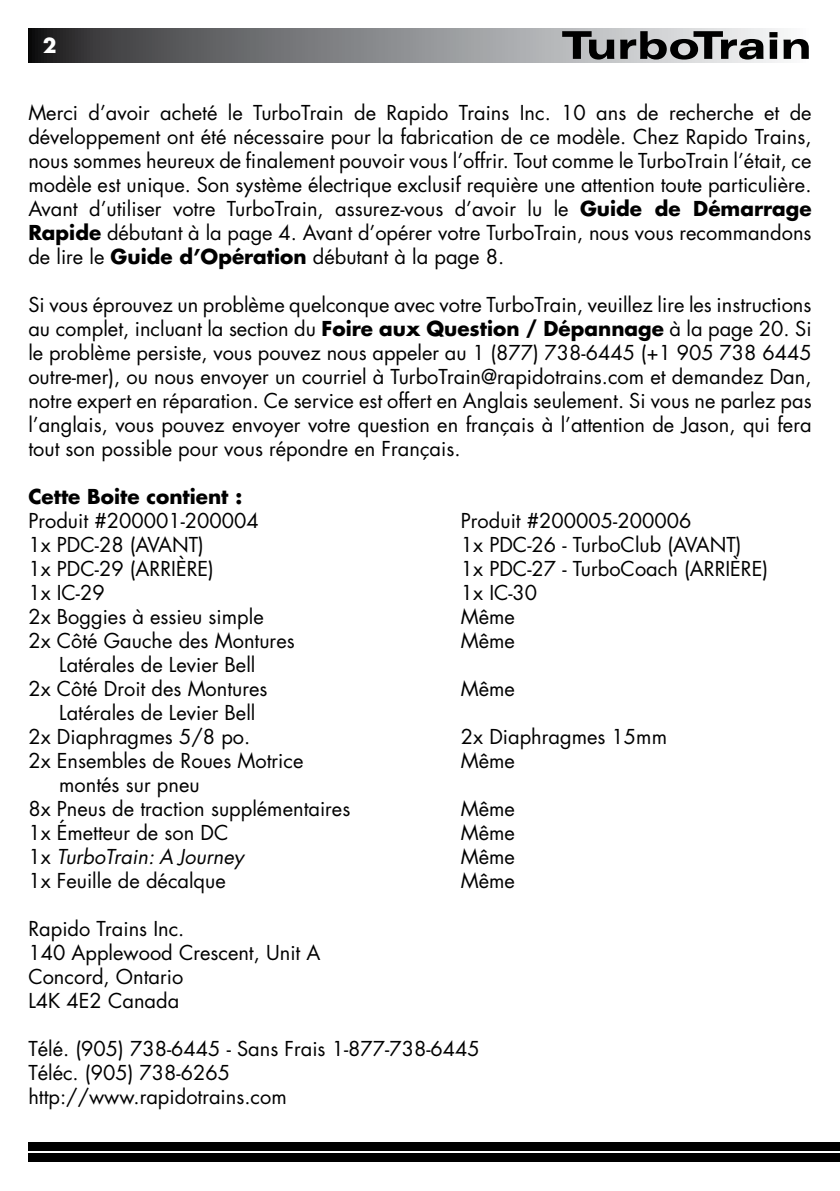
<style>
.page{position:relative;width:840px;height:1191px;background:#fff}
.page>*{position:absolute;margin:0;border:0;box-sizing:border-box;transform-origin:0 0}
.t1{font:20px/24px "Futura";color:#000}
.t2{font:italic 20px "Futura";color:#000}
.t3{font:700 20px "Futura";color:#000}
.t4{font:700 20px "Futura";color:#fff}
.s1{font-weight:700}
.s2{font-style:normal}
</style>
<div class="page">
<svg style="left:28px;top:28px;width:781px;height:34px;background:#7c7d80"></svg>
<svg style="left:562px;top:31px;width:52px;height:29px;background:#6a6b6c"></svg>
<svg style="left:620px;top:31px;width:143px;height:29px;background:#79797a"></svg>
<svg style="left:769px;top:32px;width:8px;height:27px"></svg>
<svg style="left:783px;top:39px;width:25px;height:20px"></svg>
<div style="left:28px;top:1142px;width:811px;height:8px;background:#000"></div>
<div style="left:28px;top:1153px;width:811px;height:8px;background:#000"></div>
<p class="t4" style="left:43px;top:32px;width:15px">2</p>
<p class="t1" style="left:28px;top:100px;width:784px;text-align:justify">Merci d’avoir acheté le TurboTrain de Rapido Trains Inc. 10 ans de recherche et de développement ont été nécessaire pour la fabrication de ce modèle. Chez Rapido Trains, nous sommes heureux de finalement pouvoir vous l’offrir. Tout comme le TurboTrain l’était, ce modèle est unique. Son système électrique exclusif requière une attention toute particulière.<br>Avant d’utiliser votre TurboTrain, assurez-vous d’avoir lu le <span class="s1">Guide de Démarrage Rapide</span> débutant à la page 4. Avant d’opérer votre TurboTrain, nous vous recommandons de lire le <span class="s1">Guide d’Opération</span> débutant à la page 8.</p>
<p class="t1" style="left:28px;top:292px;width:784px;text-align:justify">Si vous éprouvez un problème quelconque avec votre TurboTrain, veuillez lire les instructions au complet, incluant la section du <span class="s1">Foire aux Question / Dépannage</span> à la page 20. Si le problème persiste, vous pouvez nous appeler au 1 (877) 738-6445 (+1 905 738 6445 outre-mer), ou nous envoyer un courriel à TurboTrain@rapidotrains.com et demandez Dan, notre expert en réparation. Ce service est offert en Anglais seulement. Si vous ne parlez pas l’anglais, vous pouvez envoyer votre question en français à l’attention de Jason, qui fera tout son possible pour vous répondre en Français.</p>
<p class="t3" style="left:28px;top:483px;width:215px">Cette Boite contient :</p>
<p class="t1" style="left:28px;top:508px;width:232px">Produit #200001-200004</p>
<p class="t1" style="left:460px;top:508px;width:232px">Produit #200005-200006</p>
<p class="t1" style="left:28px;top:532px;width:177px">1x PDC-28 (AVANT)</p>
<p class="t1" style="left:460px;top:532px;width:282px">1x PDC-26 - TurboClub (AVANT)</p>
<p class="t1" style="left:28px;top:556px;width:187px">1x PDC-29 (ARRIÈRE)</p>
<p class="t1" style="left:460px;top:556px;width:309px">1x PDC-27 - TurboCoach (ARRIÈRE)</p>
<p class="t1" style="left:28px;top:580px;width:78px">1x IC-29</p>
<p class="t1" style="left:460px;top:580px;width:78px">1x IC-30</p>
<p class="t1" style="left:28px;top:604px;width:237px">2x Boggies à essieu simple</p>
<p class="t1" style="left:460px;top:604px;width:56px">Même</p>
<p class="t1" style="left:28px;top:628px;width:268px">2x Côté Gauche des Montures</p>
<p class="t1" style="left:460px;top:628px;width:56px">Même</p>
<p class="t1" style="left:28px;top:652px;width:240px;text-indent:31px">Latérales de Levier Bell<br>2x Côté Droit des Montures</p>
<p class="t1" style="left:460px;top:676px;width:56px">Même</p>
<p class="t1" style="left:28px;top:700px;width:228px;text-align:right">Latérales de Levier Bell<br>2x Diaphragmes 5/8 po.</p>
<p class="t1" style="left:460px;top:724px;width:207px">2x Diaphragmes 15mm</p>
<p class="t1" style="left:28px;top:748px;width:276px">2x Ensembles de Roues Motrice</p>
<p class="t1" style="left:460px;top:748px;width:56px">Même</p>
<p class="t1" style="left:28px;top:772px;width:323px;text-indent:31px">montés sur pneu<br>8x Pneus de traction supplémentaires</p>
<p class="t1" style="left:460px;top:796px;width:56px">Même</p>
<p class="t1" style="left:28px;top:820px;width:201px">1x Émetteur de son DC</p>
<p class="t1" style="left:460px;top:820px;width:56px">Même</p>
<p class="t2" style="left:28px;top:843px;width:217px"><span class="s2">1x</span> TurboTrain: A Journey</p>
<p class="t1" style="left:460px;top:844px;width:56px">Même</p>
<p class="t1" style="left:28px;top:868px;width:199px">1x Feuille de décalque</p>
<p class="t1" style="left:460px;top:868px;width:56px">Même</p>
<p class="t1" style="left:28px;top:916px;width:293px">Rapido Trains Inc.<br>140 Applewood Crescent, Unit A<br>Concord, Ontario<br>L4K 4E2 Canada</p>
<p class="t1" style="left:28px;top:1036px;width:453px">Télé. (905) 738-6445 - Sans Frais 1-877-738-6445<br>Téléc. (905) 738-6265 http://www.rapidotrains.com</p>
</div>
